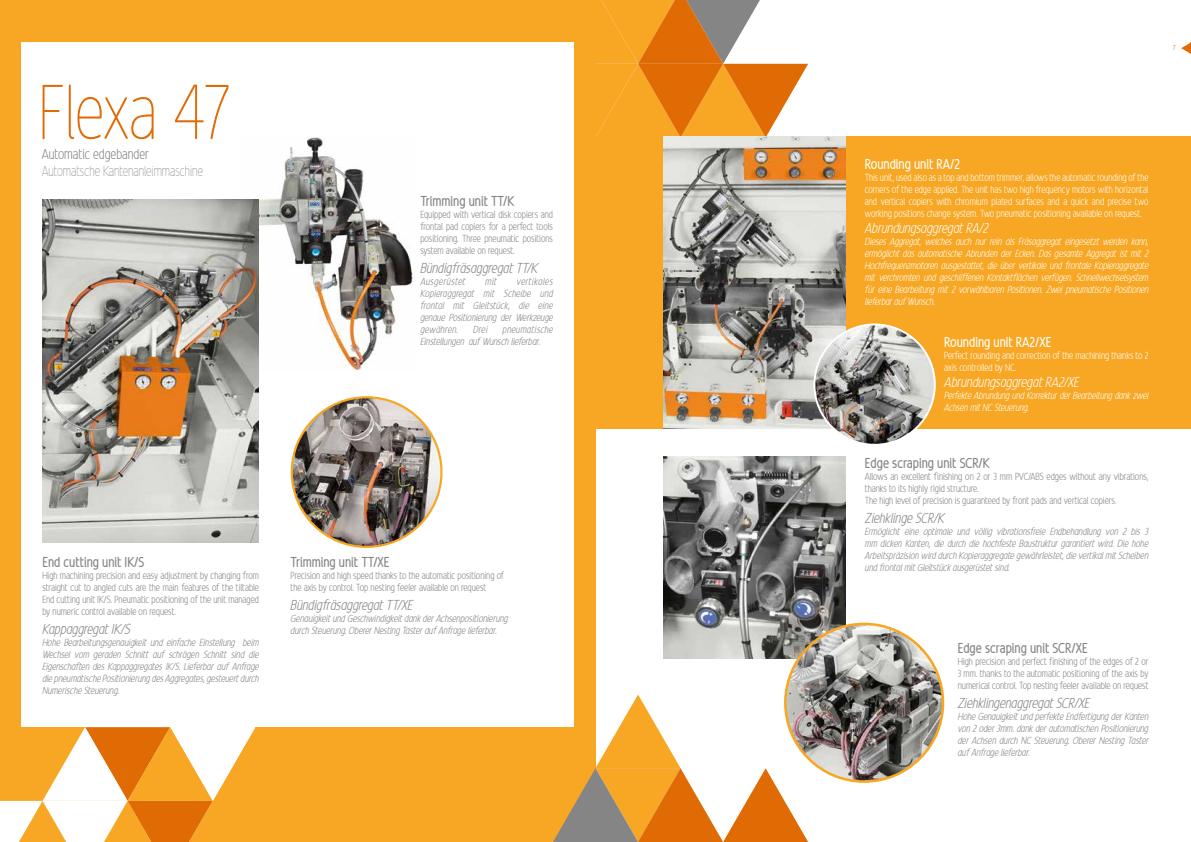
<style>
.page{position:relative;width:1191px;height:842px;background:#fff}
.page>*{position:absolute;margin:0;border:0;box-sizing:border-box;transform-origin:0 0}
.t1{font:100 75px "Revalo Modern";letter-spacing:-.01em;color:#e06a03}
.t2{font:italic 300 14px "Revalo Modern";color:#868586}
.t3{font:14px "Revalo Modern";color:#868586}
.t4{font:italic 300 14px "Revalo Modern";color:#fff}
.t5{font:14px "Revalo Modern";color:#fff}
.t6{font:100 14px "Revalo Modern";color:#868586}
.t7{font:300 14px "Revalo Modern";color:#868586}
.t8{font:italic 300 10px/12px "Revalo Modern";color:#868586;text-align:justify}
.t9{font:300 10px/12px "Revalo Modern";color:#868586;text-align:justify}
.t10{font:italic 300 10px/12px "Revalo Modern";letter-spacing:-.01em;color:#fff;text-align:justify}
.t11{font:300 10px/12px "Revalo Modern";color:#fff;text-align:justify}
.t12{font:italic 300 10px "Revalo Modern";letter-spacing:.045em;color:#868586}
.t13{font:300 7px "Revalo Modern";color:#e06a03}
</style>
<div class="page">
<div style="left:0;top:0;width:595px;height:842px;background:#f7a723"></div>
<svg style="left:1181px;top:43px;width:10px;height:11px"></svg>
<svg style="left:553px;top:694px;width:255px;height:148px"></svg>
<svg style="left:553px;top:0;width:255px;height:137px"></svg>
<div style="left:21px;top:43px;width:553px;height:684px;background:#fff"></div>
<svg style="left:0;top:727px;width:255px;height:115px"></svg>
<img style="left:259px;top:137px;width:154px;height:233px">
<img style="left:42px;top:199px;width:217px;height:343px">
<img style="left:663px;top:456px;width:182px;height:202px">
<div style="left:595px;top:137px;width:596px;height:292px;background:#f7a723"></div>
<img style="left:663px;top:137px;width:182px;height:292px">
<img style="left:814px;top:324px;width:120px;height:121px;border-radius:60px">
<div style="left:813px;top:323px;width:122px;height:123px;border:2px solid #fff;border-radius:50%"></div>
<img style="left:785px;top:624px;width:158px;height:157px">
<div style="left:784px;top:623px;width:160px;height:160px;border:3px solid #f7a723;border-radius:50%"></div>
<img style="left:292px;top:397px;width:149px;height:150px;border-radius:75px">
<h1 class="t1" style="left:39px;top:61px;width:192px">Flexa 47</h1>
<h2 class="t7" style="left:42px;top:144px;width:108px">Automatic edgebander</h2>
<h2 class="t6" style="left:42px;top:161px;width:163px">Automatsche Kantenanleimmaschine</h2>
<h2 class="t5" style="left:865px;top:154px;width:97px">Rounding unit RA/2</h2>
<p class="t11" style="left:865px;top:170px;width:285px">This unit, used also as a top and bottom trimmer, allows the automatic rounding of the corners of the edge applied. The unit has two high frequency motors with horizontal and vertical copiers with chromium plated surfaces and a quick and precise two working positions change system. Two pneumatic positioning available on request.</p>
<h2 class="t4" style="left:865px;top:219px;width:125px">Abrundungsaggregat RA/2</h2>
<p class="t10" style="left:865px;top:235px;width:285px">Dieses Aggregat, welches auch nur rein als Fräsaggregat eingesetzt werden kann, ermöglicht das automatische Abrunden der Ecken. Das gesamte Aggregat ist mit 2<br>Hochfrequenzmotoren ausgestattet, die über vertikale und frontale Kopieraggregate mit verchromten und geschliffenen Kontaktflächen verfügen. Schnellwechselsystem für eine Bearbeitung mit 2 vorwählbaren Positionen. Zwei pneumatische Positionen lieferbar auf Wunsch.</p>
<h2 class="t5" style="left:944px;top:332px;width:109px">Rounding unit RA2/XE</h2>
<p class="t11" style="left:944px;top:348px;width:206px">Perfect rounding and correction of the machining thanks to 2 axis controlled by NC.</p>
<h2 class="t4" style="left:944px;top:373px;width:136px">Abrundungsaggregat RA2/XE</h2>
<p class="t10" style="left:944px;top:389px;width:206px">Perfekte Abrundung und Korrektur der Bearbeitung dank zwei<br>Achsen mit NC Steuerung.</p>
<h2 class="t3" style="left:420px;top:192px;width:95px">Trimming unit TT/K</h2>
<p class="t9" style="left:420px;top:208px;width:134px">Equipped with vertical disk copiers and frontal pad copiers for a perfect tools positioning. Three pneumatic positions system available on request.</p>
<h2 class="t2" style="left:420px;top:259px;width:119px">Bündigfräsaggregat TT/K</h2>
<p class="t12" style="left:420px;top:275px;width:47px">Ausgerüstet</p>
<p class="t8" style="left:485px;top:275px;width:13px">mit</p>
<p class="t8" style="left:420px;top:275px;width:134px;text-indent:96px">vertikales Kopieraggregat mit Scheibe und frontal mit Gleitstück, die eine genaue Positionierung der Werkzeuge gewähren.</p>
<p class="t8" style="left:420px;top:323px;width:134px;text-indent:82px">pneumatische<br>Einstellungen auf Wunsch lieferbar.</p>
<p class="t8" style="left:473px;top:323px;width:16px">Drei</p>
<h2 class="t3" style="left:42px;top:552px;width:104px">End cutting unit IK/S</h2>
<p class="t9" style="left:42px;top:569px;width:218px">High machining precision and easy adjustment by changing from straight cut to angled cuts are the main features of the tiltable End cutting unit IK/S. Pneumatic positioning of the unit managed by numeric control available on request.</p>
<h2 class="t2" style="left:42px;top:619px;width:89px">Kappaggregat IK/S</h2>
<p class="t8" style="left:42px;top:636px;width:218px">Hohe Bearbeitungsgenauigkeit und einfache Einstellung beim Wechsel vom geraden Schnitt auf schrägen Schnitt sind die Eigenschaften des Kappaggregates IK/S. Lieferbar auf Anfrage die pneumatische Positionierung des Aggregates, gesteuert durch Numerische Steuerung.</p>
<h2 class="t3" style="left:291px;top:552px;width:100px">Trimming unit TT/XE</h2>
<p class="t9" style="left:291px;top:569px;width:215px">Precision and high speed thanks to the automatic positioning of the axis by control. Top nesting feeler available on request</p>
<h2 class="t2" style="left:291px;top:595px;width:124px">Bündigfräsaggregat TT/XE</h2>
<p class="t8" style="left:291px;top:612px;width:219px">Genauigkeit und Geschwindigkeit dank der Achsenpositionierung durch Steuerung. Oberer Nesting Taster auf Anfrage lieferbar.</p>
<h2 class="t3" style="left:865px;top:453px;width:126px">Edge scraping unit SCR/K</h2>
<p class="t9" style="left:865px;top:469px;width:285px;text-align:left">Allows an excellent finishing on 2 or 3 mm PVC/ABS edges without any vibrations, thanks to its highly rigid structure.<br>The high level of precision is guaranteed by front pads and vertical copiers.</p>
<h2 class="t2" style="left:865px;top:508px;width:81px">Ziehklinge SCR/K</h2>
<p class="t8" style="left:865px;top:524px;width:285px">Ermöglicht eine optimale und völlig vibrationsfreie Endbehandlung von 2 bis 3 mm dicken Kanten, die durch die hochfeste Baustruktur garantiert wird. Die hohe Arbeitspräzision wird durch Kopieraggregate gewährleistet, die vertikal mit Scheiben und frontal mit Gleitstück ausgerüstet sind.</p>
<h2 class="t3" style="left:957px;top:638px;width:131px">Edge scraping unit SCR/XE</h2>
<p class="t9" style="left:957px;top:654px;width:192px">High precision and perfect finishing of the edges of 2 or 3 mm. thanks to the automatic positioning of the axis by numerical control. Top nesting feeler available on request</p>
<h2 class="t2" style="left:957px;top:693px;width:134px">Ziehklingenaggregat SCR/XE</h2>
<p class="t8" style="left:957px;top:709px;width:192px">Hohe Genauigkeit und perfekte Endfertigung der Kanten von 2 oder 3mm. dank der automatischen Positionierung der Achsen durch NC Steuerung. Oberer Nesting Taster auf Anfrage lieferbar.</p>
<p class="t13" style="left:1173px;top:43px;width:4px">7</p>
</div>
